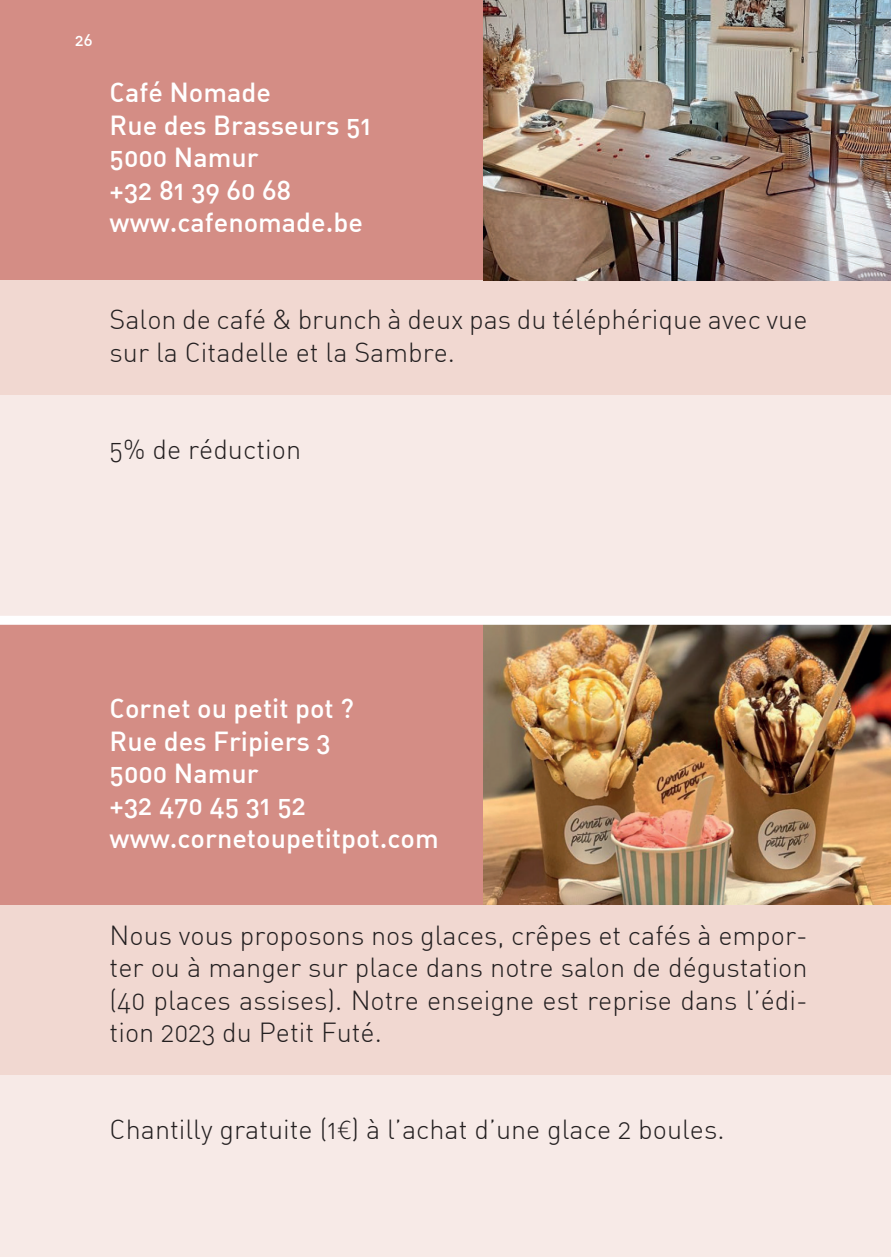
<style>
.page{position:relative;width:891px;height:1257px;background:#fff}
.page>*{position:absolute;margin:0;border:0;box-sizing:border-box;transform-origin:0 0}
.t1{font:300 27px/32.4px "DIN Alternate";color:#231f20}
.t2{font:500 27px/32.4px "DIN Alternate";color:#fff}
.t3{font:500 16.2px "DIN Alternate";color:#fff}
.s1{font-family:"Sukhumvit Set";font-weight:100}
</style>
<div class="page">
<div style="left:0;top:0;width:890px;height:281px;background:#d48d85"></div>
<div style="left:0;top:622px;width:890px;height:283px;background:#d48d85"></div>
<img style="left:483px;top:625px;width:407px;height:280px">
<div style="left:0;top:281px;width:890px;height:117px;background:#f1d8d1"></div>
<div style="left:0;top:905px;width:890px;height:170px;background:#f1d8d1"></div>
<div style="left:0;top:394px;width:890px;height:223px;background:#f7eae7"></div>
<div style="left:0;top:1075px;width:890px;height:182px;background:#f7eae7"></div>
<img style="left:483px;top:0;width:407px;height:281px">
<div style="left:0;top:616px;width:890px;height:9px;background:#fff"></div>
<p class="t3" style="left:75px;top:33px;width:19px">26</p>
<p class="t2" style="left:110px;top:78px;width:263px">Café Nomade<br>Rue des Brasseurs 51<br>5000 Namur<br>+32 81 39 60 68 www.cafenomade.be</p>
<p class="t1" style="left:110px;top:305px;width:699px">Salon de café &amp; brunch à deux pas du téléphérique avec vue sur la Citadelle et la Sambre.</p>
<p class="t1" style="left:110px;top:435px;width:193px">5% de réduction</p>
<p class="t2" style="left:110px;top:694px;width:330px">Cornet ou petit pot ?<br>Rue des Fripiers 3<br>5000 Namur<br>+32 470 45 31 52 www.cornetoupetitpot.com</p>
<p class="t1" style="left:110px;top:921px;width:699px;text-align:justify">Nous vous proposons nos glaces, crêpes et cafés à empor&shy;ter ou à manger sur place dans notre salon de dégustation (40 places assises). Notre enseigne est reprise dans l’édi&shy;tion 2023 du Petit Futé.</p>
<p class="t1" style="left:110px;top:1115px;width:616px">Chantilly gratuite (1<span class="s1">€</span>) à l’achat d’une glace 2 boules.</p>
</div>
